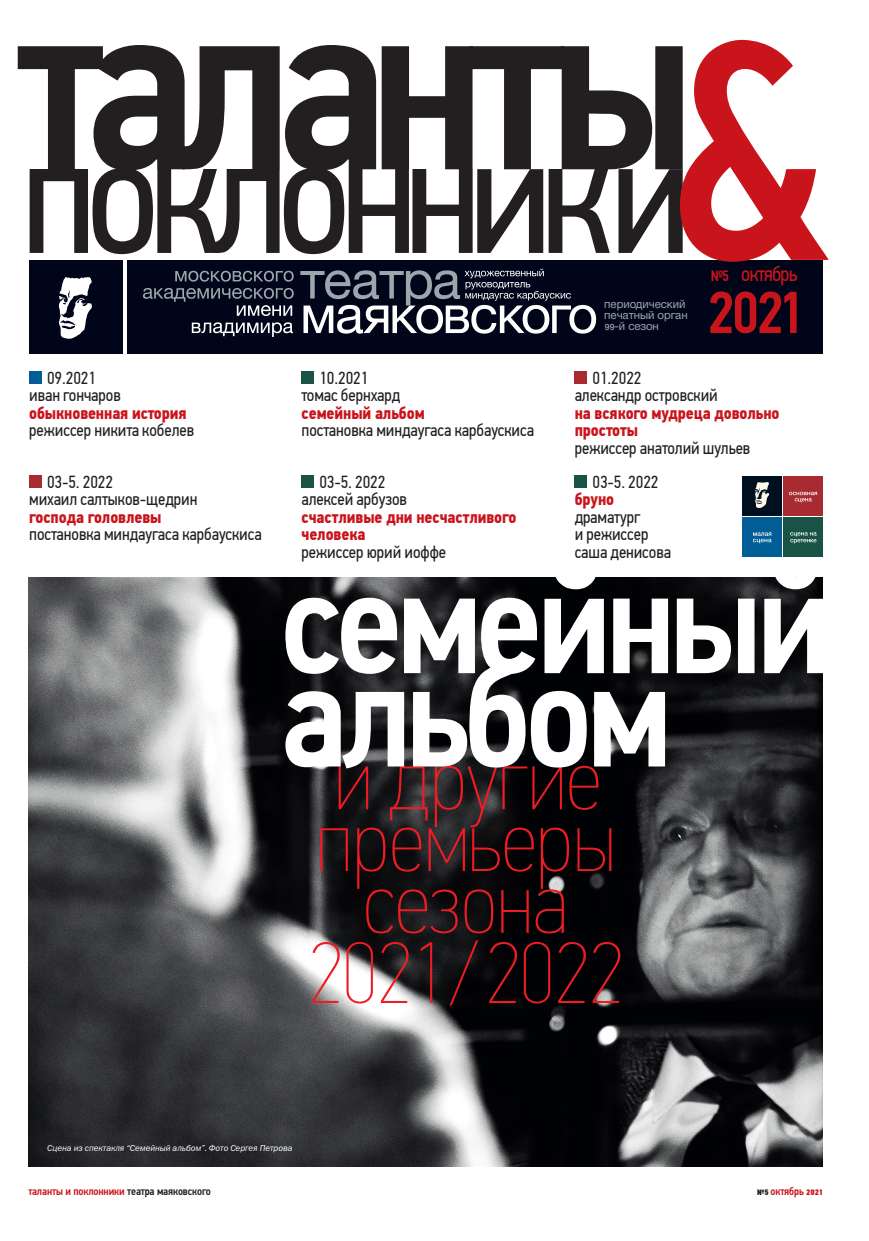
<style>
.page{position:relative;width:869px;height:1241px;background:#fff}
.page>*{position:absolute;margin:0;border:0;box-sizing:border-box;transform-origin:0 0}
.t1{font:500 150.5px "PF Din Text Cond Pro";letter-spacing:-.04em;color:#fff}
.t2{font:87.12px/61.8px "PF Din Text Cond Pro X Thin";color:#ee1d23;text-align:center}
.t3{font:500 59.25px "PF Din Text Cond Pro";color:#ca141c}
.t4{font:21.12px "PF Din Text Cond Pro";letter-spacing:-.04em;color:#ca141c}
.t5{font:17.5px/17.5px "PF Din Text Cond Pro";letter-spacing:-.005em;color:#231f20}
.t6{font:700 17.5px/17.5px "PF Din Text Cond Pro";letter-spacing:-.005em;color:#ca141c}
.t7{font:11.5px/11px "Helvetica Neue Cyr";letter-spacing:-.01em;color:#9ca7ad}
.t8{font:500 11.25px "PF Din Text Cond Pro";letter-spacing:-.01em;color:#ca141c}
.t9{font:italic 8.75px "Franklin Gothic Book C";color:#fff}
.s1{font-weight:500;font-size:8.75px}
.s2{font-weight:500;font-size:14.88px}
.s3{color:#231f20}
.s4{font-family:"PF Din Text Cond Pro X Black";font-weight:400;font-size:7.88px;color:#231f20}
.s5{font-family:"PF Din Text Cond Pro X Black";font-weight:400;font-size:8px}
</style>
<div class="page">
<img style="left:28px;top:577px;width:794px;height:589px">
<div style="left:29px;top:260px;width:94px;height:93px;background:#01051a"></div>
<svg style="left:59px;top:277px;width:33px;height:62px"></svg>
<div style="left:127px;top:260px;width:695px;height:93px;background:#01051a"></div>
<svg style="left:300px;top:269px;width:296px;height:64px"></svg>
<svg style="left:192px;top:322px;width:101px;height:15px"></svg>
<svg style="left:143px;top:288px;width:150px;height:28px"></svg>
<svg style="left:175px;top:271px;width:118px;height:10px"></svg>
<svg style="left:18px;top:45px;width:661px;height:125px;fill:#231f20"></svg>
<svg style="left:30px;top:168px;width:649px;height:86px"></svg>
<svg style="left:679px;top:40px;width:149px;height:222px"></svg>
<div style="left:29px;top:371px;width:12px;height:12px;background:#005d95"></div>
<div style="left:301px;top:371px;width:12px;height:12px;background:#195345"></div>
<div style="left:574px;top:371px;width:12px;height:12px;background:#a72b30"></div>
<div style="left:29px;top:475px;width:12px;height:12px;background:#a72b30"></div>
<div style="left:301px;top:475px;width:12px;height:12px;background:#195345"></div>
<div style="left:574px;top:475px;width:12px;height:12px;background:#195345"></div>
<div style="left:742px;top:517px;width:39px;height:40px;background:#005d95"></div>
<div style="left:742px;top:476px;width:39px;height:40px;background:#000f20"></div>
<svg style="left:755px;top:482px;width:13px;height:26px"></svg>
<div style="left:783px;top:517px;width:39px;height:40px;background:#195345"></div>
<svg style="left:790px;top:532px;width:26px;height:11px"></svg>
<div style="left:783px;top:476px;width:39px;height:40px;background:#a72b30"></div>
<svg style="left:789px;top:491px;width:27px;height:11px"></svg>
<svg style="left:752px;top:532px;width:19px;height:11px"></svg>
<p class="t5" style="left:29px;top:370px;width:93px;text-align:center">09.2021<br>иван гончаров</p>
<p class="t6" style="left:29px;top:405px;width:159px">обыкновенная история</p>
<p class="t5" style="left:29px;top:423px;width:166px">режиссер никита кобелев</p>
<p class="t5" style="left:29px;top:474px;width:170px;text-indent:18px">03-5. 2022<br>михаил салтыков-щедрин</p>
<p class="t6" style="left:29px;top:509px;width:134px">господа головлевы</p>
<p class="t5" style="left:29px;top:527px;width:234px">постановка миндаугаса карбаускиса</p>
<p class="t5" style="left:301px;top:370px;width:100px;text-indent:18px">10.2021 томас бернхард</p>
<p class="t6" style="left:301px;top:405px;width:124px">семейный альбом</p>
<p class="t5" style="left:301px;top:423px;width:234px">постановка миндаугаса карбаускиса</p>
<p class="t5" style="left:301px;top:474px;width:107px;text-align:center">03-5. 2022 алексей арбузов</p>
<p class="t6" style="left:301px;top:509px;width:216px">счастливые дни несчастливого человека</p>
<p class="t5" style="left:301px;top:544px;width:146px">режиссер юрий иоффе</p>
<p class="t7" style="left:604px;top:300px;width:85px">периодический печатный орган<br><span class="s1">99</span>-й сезон</p>
<p class="t4" style="left:710px;top:265px;width:88px"><span class="s2">№5</span> октябрь</p>
<h3 class="t3" style="left:707px;top:288px;width:99px">2021</h3>
<p class="t5" style="left:574px;top:370px;width:145px;text-indent:18px">01.2022<br>александр островский</p>
<p class="t6" style="left:574px;top:405px;width:206px">на всякого мудреца довольно простоты</p>
<p class="t5" style="left:574px;top:440px;width:177px">режиссер анатолий шульев</p>
<p class="t5" style="left:592px;top:474px;width:68px">03-5. 2022</p>
<p class="t6" style="left:574px;top:492px;width:41px">бруно</p>
<p class="t5" style="left:574px;top:509px;width:98px">драматург<br>и режиссер саша денисова</p>
<h1 class="t1" style="left:281px;top:560px;width:552px">семейный</h1>
<h1 class="t1" style="left:280px;top:653px;width:393px">альбом</h1>
<h2 class="t2" style="left:315px;top:756px;width:302px">и другие премьеры сезона</h2>
<h2 class="t2" style="left:308px;top:950px;width:316px">2021/2022</h2>
<p class="t9" style="left:47px;top:1144px;width:247px">Сцена из спектакля “Семейный альбом”. Фото Сергея Петрова</p>
<p class="t8" style="left:28px;top:1186px;width:184px">таланты и поклонники <span class="s3">театра маяковского</span></p>
<p class="t8" style="left:756px;top:1186px;width:68px"><span class="s4">№5</span> октябрь <span class="s5">2021</span></p>
</div>
